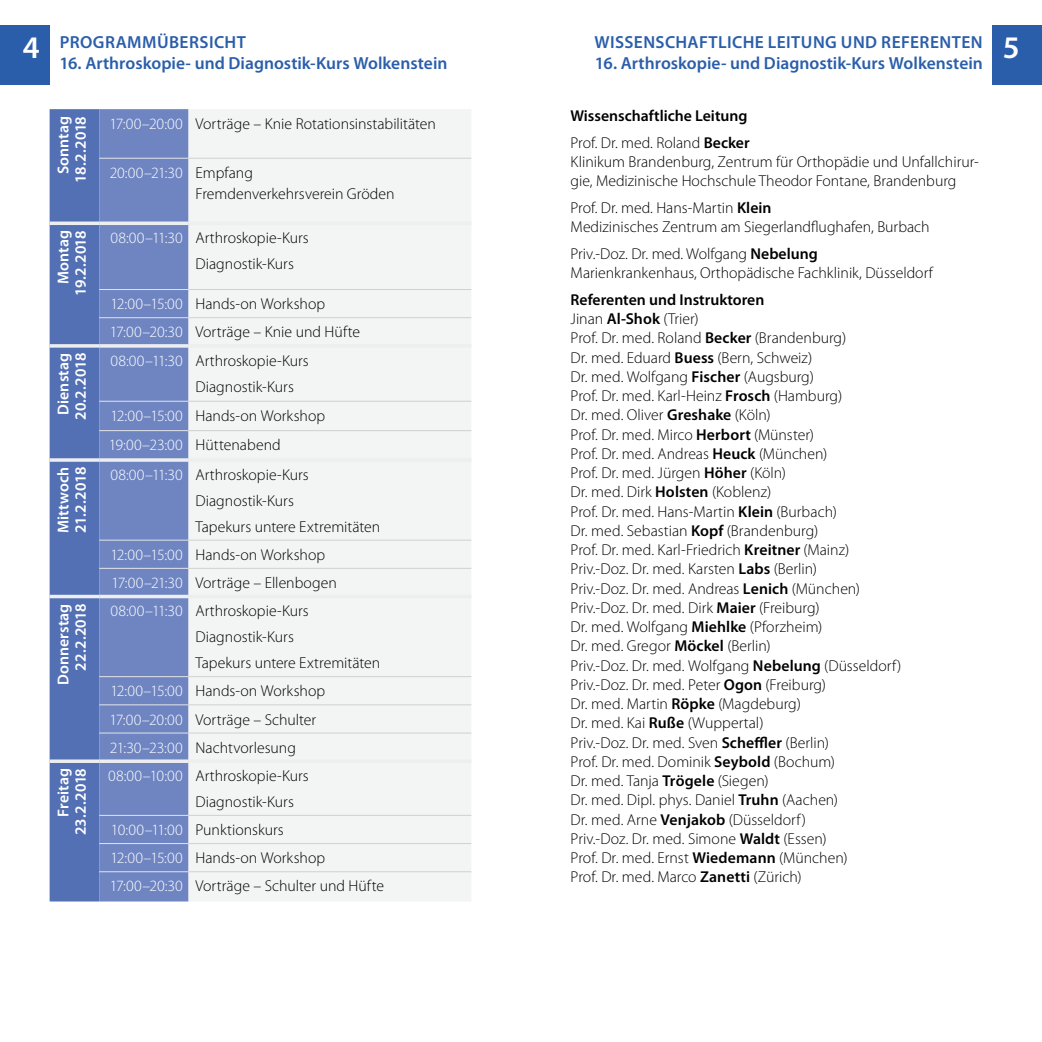
<style>
.page{position:relative;width:1042px;height:1042px;background:#fff}
.page>*{position:absolute;margin:0;border:0;box-sizing:border-box;transform-origin:0 0}
.t1{font:600 31.5px "Myriad Pro";color:#fff}
.t2{font:600 17.5px "Myriad Pro";letter-spacing:.005em;color:#2a5eaa}
.t3{font:600 17.5px "Myriad Pro";letter-spacing:.025em;color:#2a5eaa}
.t4{font:300 15.75px/19.2px "Myriad Pro";color:#000}
.t5{font:600 15.75px/17.5px "Myriad Pro";letter-spacing:.005em;color:#fff;text-align:right}
.t6{font:600 15.75px/26.8px "Myriad Pro";color:#000}
.s1{color:#fff}
.s2{font-weight:300}
.s3{font-weight:600}
</style>
<div class="page">
<div style="left:0;top:25px;width:50px;height:59px;background:#2a5eaa"></div>
<div style="left:993px;top:25px;width:49px;height:59px;background:#2a5eaa"></div>
<div style="left:50px;top:109px;width:49px;height:792px;background:#5370b5"></div>
<div style="left:99px;top:109px;width:90px;height:792px;background:#6f85c2"></div>
<div style="left:189px;top:109px;width:282px;height:792px;background:#f3f4f4"></div>
<hr style="left:189px;top:158px;width:282px;height:1px;background:#ced0d2">
<hr style="left:189px;top:289px;width:282px;height:1px;background:#ced0d2">
<hr style="left:189px;top:317px;width:282px;height:1px;background:#ced0d2">
<hr style="left:189px;top:401px;width:282px;height:1px;background:#ced0d2">
<hr style="left:189px;top:430px;width:282px;height:1px;background:#ced0d2">
<hr style="left:189px;top:540px;width:282px;height:1px;background:#ced0d2">
<hr style="left:189px;top:568px;width:282px;height:1px;background:#ced0d2">
<hr style="left:189px;top:676px;width:282px;height:1px;background:#ced0d2">
<hr style="left:189px;top:704px;width:282px;height:1px;background:#ced0d2">
<hr style="left:189px;top:732px;width:282px;height:1px;background:#ced0d2">
<hr style="left:189px;top:815px;width:282px;height:1px;background:#ced0d2">
<hr style="left:189px;top:843px;width:282px;height:1px;background:#ced0d2">
<hr style="left:189px;top:871px;width:282px;height:1px;background:#ced0d2">
<hr style="left:99px;top:158px;width:90px;height:1px;background:#e3e4e6">
<hr style="left:99px;top:289px;width:90px;height:1px;background:#e3e4e6">
<hr style="left:99px;top:317px;width:90px;height:1px;background:#e3e4e6">
<hr style="left:99px;top:401px;width:90px;height:1px;background:#e3e4e6">
<hr style="left:99px;top:430px;width:90px;height:1px;background:#e3e4e6">
<hr style="left:99px;top:540px;width:90px;height:1px;background:#e3e4e6">
<hr style="left:99px;top:568px;width:90px;height:1px;background:#e3e4e6">
<hr style="left:99px;top:676px;width:90px;height:1px;background:#e3e4e6">
<hr style="left:99px;top:704px;width:90px;height:1px;background:#e3e4e6">
<hr style="left:99px;top:732px;width:90px;height:1px;background:#e3e4e6">
<hr style="left:99px;top:815px;width:90px;height:1px;background:#e3e4e6">
<hr style="left:99px;top:843px;width:90px;height:1px;background:#e3e4e6">
<hr style="left:99px;top:871px;width:90px;height:1px;background:#e3e4e6">
<svg style="left:50px;top:221px;width:49px;height:4px"></svg>
<svg style="left:99px;top:221px;width:90px;height:4px"></svg>
<hr style="left:189px;top:221px;width:282px;height:4px;background:#edeeef">
<svg style="left:50px;top:344px;width:49px;height:4px"></svg>
<svg style="left:99px;top:344px;width:90px;height:4px"></svg>
<hr style="left:189px;top:344px;width:282px;height:4px;background:#edeeef">
<svg style="left:50px;top:458px;width:49px;height:4px"></svg>
<svg style="left:99px;top:458px;width:90px;height:4px"></svg>
<hr style="left:189px;top:458px;width:282px;height:4px;background:#edeeef">
<hr style="left:50px;top:595px;width:49px;height:3px;background:#edeeef">
<hr style="left:99px;top:595px;width:90px;height:3px;background:#edeeef">
<hr style="left:189px;top:595px;width:282px;height:3px;background:#edeeef">
<svg style="left:50px;top:759px;width:49px;height:4px"></svg>
<svg style="left:99px;top:759px;width:90px;height:4px"></svg>
<hr style="left:189px;top:759px;width:282px;height:4px;background:#edeeef">
<p class="t3" style="left:60px;top:31px;width:188px">PROGRAMMÜBERSICHT</p>
<p class="t2" style="left:60px;top:52px;width:389px">16. Arthroskopie- und Diagnostik-Kurs Wolkenstein</p>
<p class="t2" style="left:595px;top:52px;width:389px">16. Arthroskopie- und Diagnostik-Kurs Wolkenstein</p>
<p class="t3" style="left:594px;top:31px;width:390px">WISSENSCHAFTLICHE LEITUNG UND REFERENTEN</p>
<h1 class="t1" style="left:23px;top:28px;width:18px">4</h1>
<h1 class="t1" style="left:1003px;top:28px;width:18px">5</h1>
<p class="t5" style="left:54px;top:182px;width:68px;text-align:center;rotate:-90deg">Sonntag<br>18.2.2018</p>
<p class="t4" style="left:109px;top:114px;width:328px"><span class="s1">17:00–20:00</span> Vorträge – Knie Rotationsinstabilitäten</p>
<p class="t4" style="left:195px;top:162px;width:201px;line-height:21px;text-indent:-86px"><span class="s1">20:00–21:30</span> Empfang<br>Fremdenverkehrsverein Gröden</p>
<p class="t5" style="left:54px;top:296px;width:67px;rotate:-90deg">Montag<br>19.2.2018</p>
<p class="t4" style="left:196px;top:225px;width:115px;line-height:25.9px;text-indent:-85px"><span class="s1">08:00–11:30</span> Arthroskopie-Kurs<br>Diagnostik-Kurs</p>
<p class="t4" style="left:110px;top:290px;width:252px;line-height:28.2px"><span class="s1">12:00–15:00</span> Hands-on Workshop<br><span class="s1">17:00–20:30</span> Vorträge – Knie und Hüfte</p>
<p class="t5" style="left:54px;top:420px;width:68px;text-align:center;rotate:-90deg">Dienstag<br>20.2.2018</p>
<p class="t4" style="left:196px;top:347px;width:115px;line-height:25.9px;text-indent:-85px"><span class="s1">08:00–11:30</span> Arthroskopie-Kurs<br>Diagnostik-Kurs</p>
<p class="t4" style="left:109px;top:401px;width:218px;line-height:29.4px"><span class="s1">12:00–15:00</span> Hands-on Workshop<br><span class="s1">19:00–23:00</span> Hüttenabend</p>
<p class="t5" style="left:54px;top:533px;width:68px;text-align:left;rotate:-90deg">Mittwoch<br>21.2.2018</p>
<p class="t4" style="left:196px;top:461px;width:186px;line-height:25.9px;text-indent:-85px"><span class="s1">08:00–11:30</span> Arthroskopie-Kurs<br>Diagnostik-Kurs<br>Tapekurs untere Extremitäten</p>
<p class="t4" style="left:110px;top:540px;width:228px;line-height:28.2px"><span class="s1">12:00–15:00</span> Hands-on Workshop<br><span class="s1">17:00–21:30</span> Vorträge – Ellenbogen</p>
<p class="t5" style="left:54px;top:685px;width:83px;rotate:-90deg">Donnerstag<br>22.2.2018</p>
<p class="t4" style="left:196px;top:598px;width:186px;line-height:25.9px;text-indent:-85px"><span class="s1">08:00–11:30</span> Arthroskopie-Kurs<br>Diagnostik-Kurs<br>Tapekurs untere Extremitäten</p>
<p class="t4" style="left:109px;top:677px;width:217px;line-height:28.2px"><span class="s1">12:00–15:00</span> Hands-on Workshop<br><span class="s1">17:00–20:00</span> Vorträge – Schulter<br><span class="s1">21:30–23:00</span> Nachtvorlesung</p>
<p class="t5" style="left:54px;top:835px;width:68px;rotate:-90deg">Freitag<br>23.2.2018</p>
<p class="t4" style="left:195px;top:762px;width:115px;line-height:25.9px;text-indent:-87px"><span class="s1">08:00–10:00</span> Arthroskopie-Kurs<br>Diagnostik-Kurs</p>
<p class="t4" style="left:110px;top:815px;width:276px;line-height:28.2px"><span class="s1">10:00–11:00</span> Punktionskurs<br><span class="s1">12:00–15:00</span> Hands-on Workshop<br><span class="s1">17:00–20:30</span> Vorträge – Schulter und Hüfte</p>
<p class="t6" style="left:570px;top:102px;width:181px">Wissenschaftliche Leitung<br><span class="s2">Prof. Dr. med. Roland</span> Becker</p>
<p class="t4" style="left:570px;top:152px;width:410px">Klinikum Brandenburg, Zentrum für Orthopädie und Unfallchirur&shy;gie, Medizinische Hochschule Theodor Fontane, Brandenburg</p>
<p class="t4" style="left:570px;top:198px;width:361px">Prof. Dr. med. Hans-Martin <span class="s3">Klein<br></span>Medizinisches Zentrum am Siegerlandflughafen, Burbach</p>
<p class="t4" style="left:570px;top:244px;width:364px">Priv.-Doz. Dr. med. Wolfgang <span class="s3">Nebelung<br></span>Marienkrankenhaus, Orthopädische Fachklinik, Düsseldorf</p>
<p class="t4" style="left:570px;top:290px;width:332px"><span class="s3">Referenten und Instruktoren<br></span>Jinan <span class="s3">Al-Shok</span> (Trier)<br>Prof. Dr. med. Roland <span class="s3">Becker</span> (Brandenburg)<br>Dr. med. Eduard <span class="s3">Buess</span> (Bern, Schweiz)<br>Dr. med. Wolfgang <span class="s3">Fischer</span> (Augsburg)<br>Prof. Dr. med. Karl-Heinz <span class="s3">Frosch</span> (Hamburg)<br>Dr. med. Oliver <span class="s3">Greshake</span> (Köln)<br>Prof. Dr. med. Mirco <span class="s3">Herbort</span> (Münster)<br>Prof. Dr. med. Andreas <span class="s3">Heuck</span> (München)<br>Prof. Dr. med. Jürgen <span class="s3">Höher</span> (Köln)<br>Dr. med. Dirk <span class="s3">Holsten</span> (Koblenz)<br>Prof. Dr. med. Hans-Martin <span class="s3">Klein</span> (Burbach)<br>Dr. med. Sebastian <span class="s3">Kopf</span> (Brandenburg)<br>Prof. Dr. med. Karl-Friedrich <span class="s3">Kreitner</span> (Mainz)<br>Priv.-Doz. Dr. med. Karsten <span class="s3">Labs</span> (Berlin)<br>Priv.-Doz. Dr. med. Andreas <span class="s3">Lenich</span> (München)<br>Priv.-Doz. Dr. med. Dirk <span class="s3">Maier</span> (Freiburg)<br>Dr. med. Wolfgang <span class="s3">Miehlke</span> (Pforzheim)<br>Dr. med. Gregor <span class="s3">Möckel</span> (Berlin)<br>Priv.-Doz. Dr. med. Wolfgang <span class="s3">Nebelung</span> (Düsseldorf)<br>Priv.-Doz. Dr. med. Peter <span class="s3">Ogon</span> (Freiburg)<br>Dr. med. Martin <span class="s3">Röpke</span> (Magdeburg)<br>Dr. med. Kai <span class="s3">Ruße</span> (Wuppertal)<br>Priv.-Doz. Dr. med. Sven <span class="s3">Scheffler</span> (Berlin)<br>Prof. Dr. med. Dominik <span class="s3">Seybold</span> (Bochum)<br>Dr. med. Tanja <span class="s3">Trögele</span> (Siegen)<br>Dr. med. Dipl. phys. Daniel <span class="s3">Truhn</span> (Aachen)<br>Dr. med. Arne <span class="s3">Venjakob</span> (Düsseldorf)<br>Priv.-Doz. Dr. med. Simone <span class="s3">Waldt</span> (Essen)<br>Prof. Dr. med. Ernst <span class="s3">Wiedemann</span> (München)<br>Prof. Dr. med. Marco <span class="s3">Zanetti</span> (Zürich)</p>
</div>
